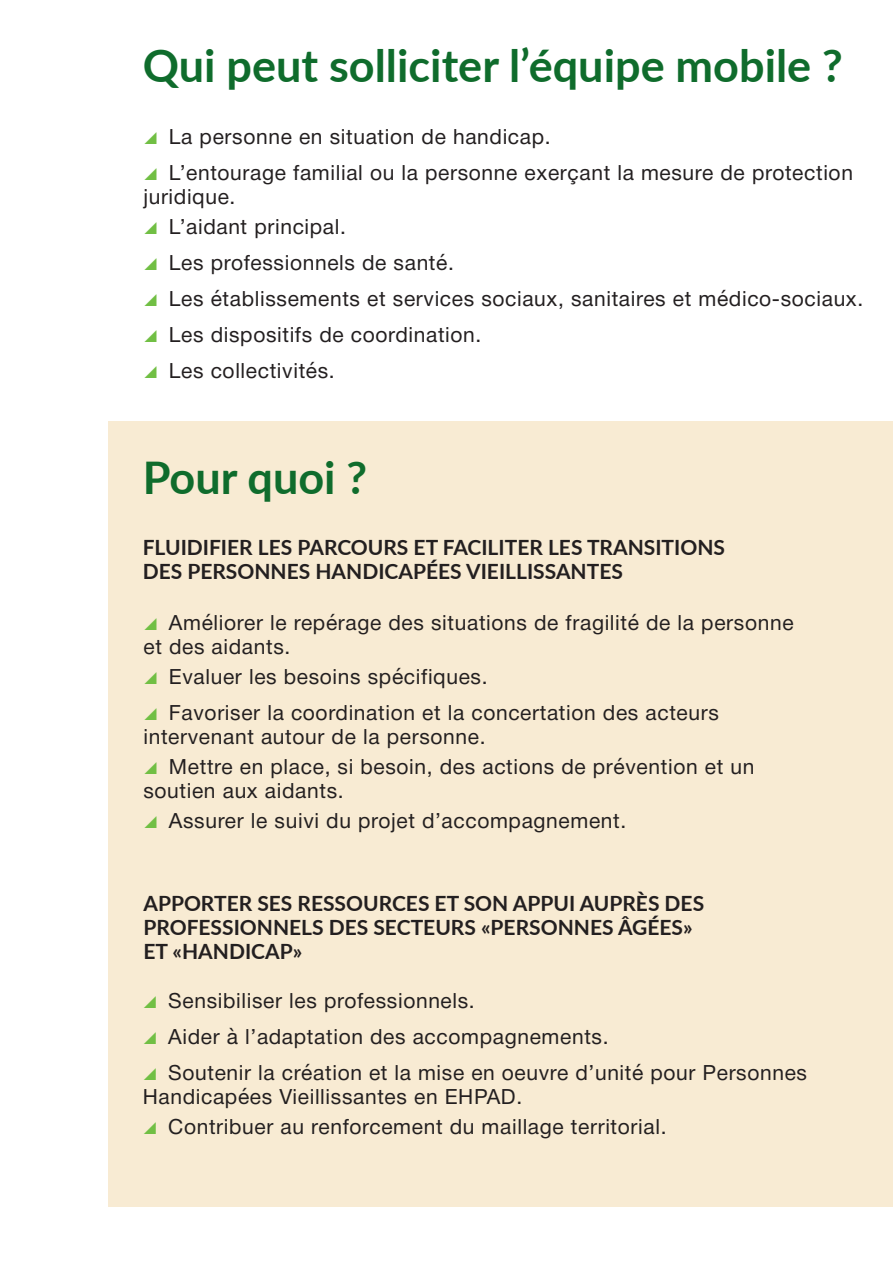
<style>
.page{position:relative;width:893px;height:1263px;background:#fff}
.page>*{position:absolute;margin:0;border:0;box-sizing:border-box;transform-origin:0 0}
.Titre_de_la_page{font:700 45px "Lato";color:#0f6c2c}
.t1{font:21px/24px "Helvetica Neue";letter-spacing:.03em;color:#231f20}
.t2{font:700 21px "Lato";color:#231f20}
</style>
<div class="page">
<div style="left:108px;top:421px;width:785px;height:785px;background:#f8ebd3"></div>
<p class="Titre_de_la_page" style="left:143px;top:32px;width:702px">Qui peut solliciter l’équipe mobile ?</p>
<p class="t1" style="left:169px;top:126px;width:383px">La personne en situation de handicap.</p>
<p class="t1" style="left:143px;top:162px;width:711px;text-indent:26px">L’entourage familial ou la personne exerçant la mesure de protection juridique.</p>
<p class="t1" style="left:169px;top:216px;width:179px">L’aidant principal.</p>
<p class="t1" style="left:169px;top:252px;width:287px">Les professionnels de santé.</p>
<p class="t1" style="left:169px;top:288px;width:696px">Les établissements et services sociaux, sanitaires et médico-sociaux.</p>
<p class="t1" style="left:169px;top:324px;width:314px">Les dispositifs de coordination.</p>
<p class="t1" style="left:169px;top:360px;width:167px">Les collectivités.</p>
<p class="Titre_de_la_page" style="left:143px;top:444px;width:226px">Pour quoi ?</p>
<p class="t2" style="left:143px;top:532px;width:584px">FLUIDIFIER LES PARCOURS ET FACILITER LES TRANSITIONS</p>
<p class="t2" style="left:143px;top:556px;width:482px">DES PERSONNES HANDICAPÉES VIEILLISSANTES</p>
<p class="t1" style="left:143px;top:612px;width:652px;text-indent:26px">Améliorer le repérage des situations de fragilité de la personne et des aidants.</p>
<p class="t1" style="left:169px;top:666px;width:320px">Evaluer les besoins spécifiques.</p>
<p class="t1" style="left:143px;top:702px;width:577px;text-indent:26px">Favoriser la coordination et la concertation des acteurs intervenant autour de la personne.</p>
<p class="t1" style="left:143px;top:756px;width:612px;text-indent:26px">Mettre en place, si besoin, des actions de prévention et un soutien aux aidants.</p>
<p class="t1" style="left:169px;top:810px;width:459px">Assurer le suivi du projet d’accompagnement.</p>
<p class="t2" style="left:143px;top:888px;width:562px">APPORTER SES RESSOURCES ET SON APPUI AUPRÈS DES</p>
<p class="t2" style="left:143px;top:912px;width:551px">PROFESSIONNELS DES SECTEURS «PERSONNES ÂGÉES»</p>
<p class="t2" style="left:143px;top:936px;width:160px">ET «HANDICAP»</p>
<p class="t1" style="left:168px;top:990px;width:308px">Sensibiliser les professionnels.</p>
<p class="t1" style="left:168px;top:1026px;width:442px">Aider à l’adaptation des accompagnements.</p>
<p class="t1" style="left:143px;top:1062px;width:666px;text-indent:26px">Soutenir la création et la mise en oeuvre d’unité pour Personnes<br>Handicapées Vieillissantes en EHPAD.</p>
<p class="t1" style="left:168px;top:1116px;width:500px">Contribuer au renforcement du maillage territorial.</p>
</div>
